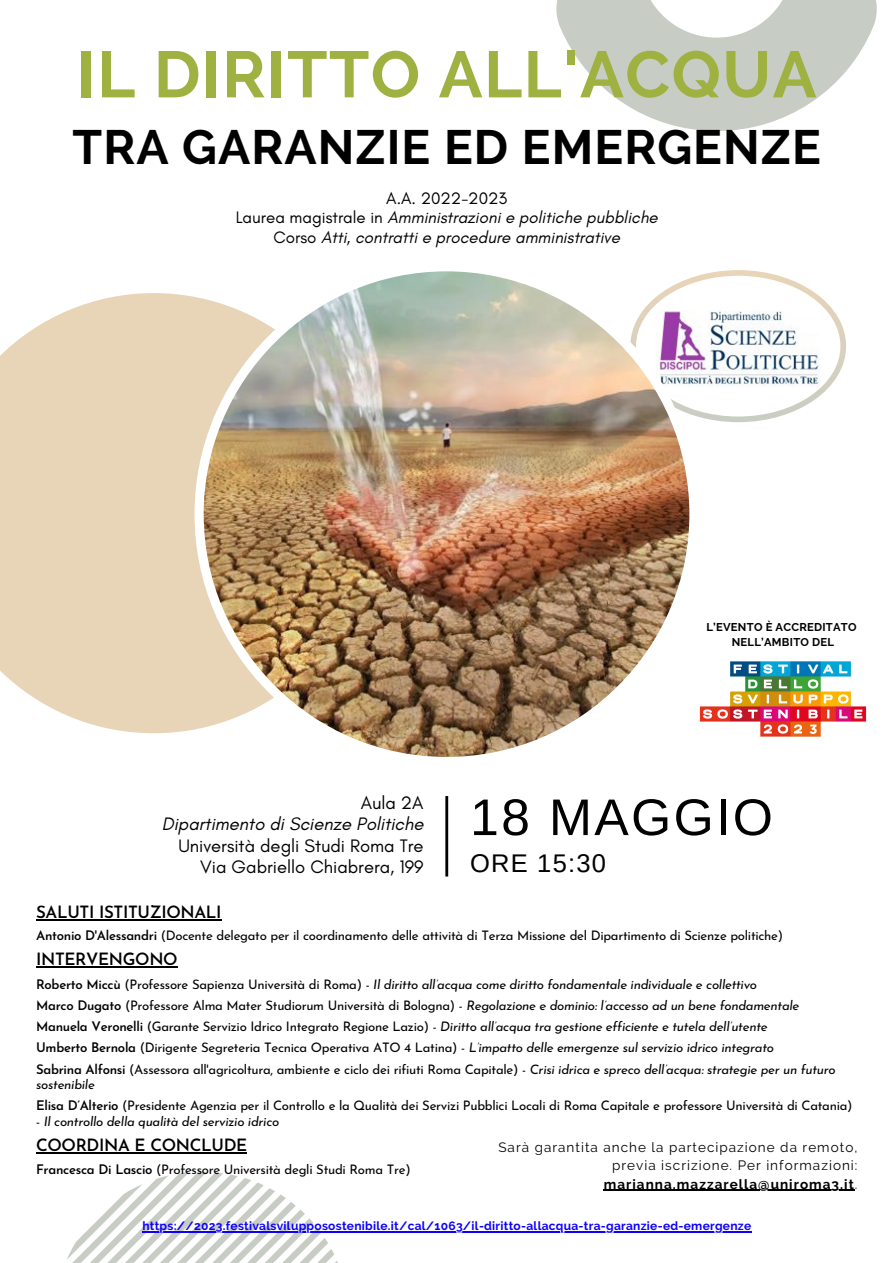
<style>
.page{position:relative;width:893px;height:1263px;background:#fff}
.page>*{position:absolute;margin:0;border:0;box-sizing:border-box;transform-origin:0 0}
.t1{font:700 65.25px "Raleway";letter-spacing:.02em;color:#9fb140}
.t2{font:51.6px "Arimo";letter-spacing:.045em;color:#000}
.t3{font:700 48px "Raleway";letter-spacing:.02em;color:#000}
.t4{font:25.5px "Arimo";letter-spacing:.045em;color:#000}
.t5{font:18.38px "Glacial Indifference";color:#000}
.t6{font:italic 18.38px "Glacial Indifference";color:#000}
.t7{font:italic 16.88px "Glacial Indifference";color:#000}
.t8{font:600 16.88px "Josefin Sans";letter-spacing:-.02em;color:#000}
.t9{font:16.88px "Glacial Indifference";color:#000}
.t10{font:13.5px/18.6px "Raleway";letter-spacing:.075em;color:#000;text-align:right}
.t11{font:13.12px/15.5px "Josefin Sans";letter-spacing:-.02em;color:#000}
.t12{font:italic 13.12px "Josefin Sans";letter-spacing:-.02em;color:#000}
.t13{font:700 12px "Raleway";letter-spacing:.02em;color:#0d00ff}
.t14{font:700 11.25px "Raleway";letter-spacing:.02em;color:#000}
.s1{font-style:normal}
.s2{font-weight:600}
.s3{font-weight:600;font-style:normal}
.s4{font-style:italic}
.s5{font-weight:700}
</style>
<div class="page">
<svg style="left:556px;top:0;width:321px;height:131px"></svg>
<svg style="left:0;top:293px;width:194px;height:440px;background:#e9d7bb"></svg>
<svg style="left:698px;top:270px;width:148px;height:152px"></svg>
<img style="left:194px;top:271px;width:504px;height:486px">
<svg style="left:67px;top:1172px;width:282px;height:91px"></svg>
<hr style="left:445px;top:796px;width:3px;height:80px;background:#000">
<img style="left:671px;top:649px;width:196px;height:100px">
<hr style="left:36px;top:919px;width:185px;height:1px;background:#000">
<hr style="left:36px;top:966px;width:141px;height:2px;background:#000">
<hr style="left:36px;top:1152px;width:211px;height:2px;background:#000">
<hr style="left:604px;top:1190px;width:251px;height:1px;background:#000">
<hr style="left:142px;top:1231px;width:609px;height:1px;background:#0d00ff">
<p class="t1" style="left:77px;top:36px;width:741px">IL DIRITTO ALL'ACQUA</p>
<p class="t3" style="left:73px;top:119px;width:750px">TRA GARANZIE ED EMERGENZE</p>
<p class="t9" style="left:386px;top:188px;width:123px">A.A. 2022-2023</p>
<p class="t7" style="left:236px;top:207px;width:423px"><span class="s1">Laurea magistrale in</span> Amministrazioni e politiche pubbliche</p>
<p class="t7" style="left:274px;top:227px;width:348px"><span class="s1">Corso</span> Atti, contratti e procedure amministrative</p>
<p class="t14" style="left:706px;top:620px;width:152px">L’EVENTO È ACCREDITATO</p>
<p class="t14" style="left:732px;top:636px;width:104px">NELL’AMBITO DEL</p>
<p class="t5" style="left:361px;top:791px;width:64px">Aula 2A</p>
<p class="t6" style="left:162px;top:813px;width:263px">Dipartimento di Scienze Politiche</p>
<p class="t5" style="left:178px;top:834px;width:247px">Università degli Studi Roma Tre</p>
<p class="t5" style="left:200px;top:856px;width:225px">Via Gabriello Chiabrera, 199</p>
<p class="t2" style="left:470px;top:788px;width:304px">18 MAGGIO</p>
<p class="t4" style="left:470px;top:849px;width:137px">ORE 15:30</p>
<p class="t8" style="left:36px;top:905px;width:187px">SALUTI ISTITUZIONALI</p>
<p class="t11" style="left:36px;top:929px;width:748px"><span class="s2">Antonio D'Alessandri</span> (Docente delegato per il coordinamento delle attività di Terza Missione del Dipartimento di Scienze politiche)</p>
<p class="t8" style="left:36px;top:953px;width:143px">INTERVENGONO</p>
<p class="t12" style="left:36px;top:979px;width:722px"><span class="s3">Roberto Miccù</span> <span class="s1">(Professore Sapienza Università di Roma) -</span> Il diritto all’acqua come diritto fondamentale individuale e collettivo</p>
<p class="t11" style="left:36px;top:999px;width:765px"><span class="s2">Marco Dugato</span> (Professore Alma Mater Studiorum Università di Bologna) - <span class="s4">Regolazione e dominio: l’accesso ad un bene fondamentale</span></p>
<p class="t12" style="left:36px;top:1021px;width:733px"><span class="s3">Manuela Veronelli</span> <span class="s1">(Garante Servizio Idrico Integrato Regione Lazio) -</span> Diritto all’acqua tra gestione efficiente e tutela dell’utente</p>
<p class="t12" style="left:36px;top:1042px;width:739px"><span class="s3">Umberto Bernola</span> <span class="s1">(Dirigente Segreteria Tecnica Operativa ATO 4 Latina) -</span> L’impatto delle emergenze sul servizio idrico integrato</p>
<p class="t11" style="left:36px;top:1062px;width:801px"><span class="s2">Sabrina Alfonsi</span> (Assessora all'agricoltura, ambiente e ciclo dei rifiuti Roma Capitale) - <span class="s4">Crisi idrica e spreco dell’acqua: strategie per un futuro sostenibile</span></p>
<p class="t11" style="left:36px;top:1099px;width:818px"><span class="s2">Elisa D’Alterio</span> (Presidente Agenzia per il Controllo e la Qualità dei Servizi Pubblici Locali di Roma Capitale e professore Università di Catania)</p>
<p class="t12" style="left:36px;top:1116px;width:245px"><span class="s1">-</span> Il controllo della qualità del servizio idrico</p>
<p class="t8" style="left:36px;top:1138px;width:213px">COORDINA E CONCLUDE</p>
<p class="t11" style="left:36px;top:1163px;width:376px"><span class="s2">Francesca Di Lascio</span> (Professore Università degli Studi Roma Tre)</p>
<p class="t10" style="left:498px;top:1137px;width:360px">Sarà garantita anche la partecipazione da remoto, previa iscrizione. Per informazioni: <span class="s5">marianna.mazzarella@uniroma3.it</span>.</p>
<p class="t13" style="left:142px;top:1219px;width:610px">https://2023.festivalsvilupposostenibile.it/cal/1063/il-diritto-allacqua-tra-garanzie-ed-emergenze</p>
</div>
